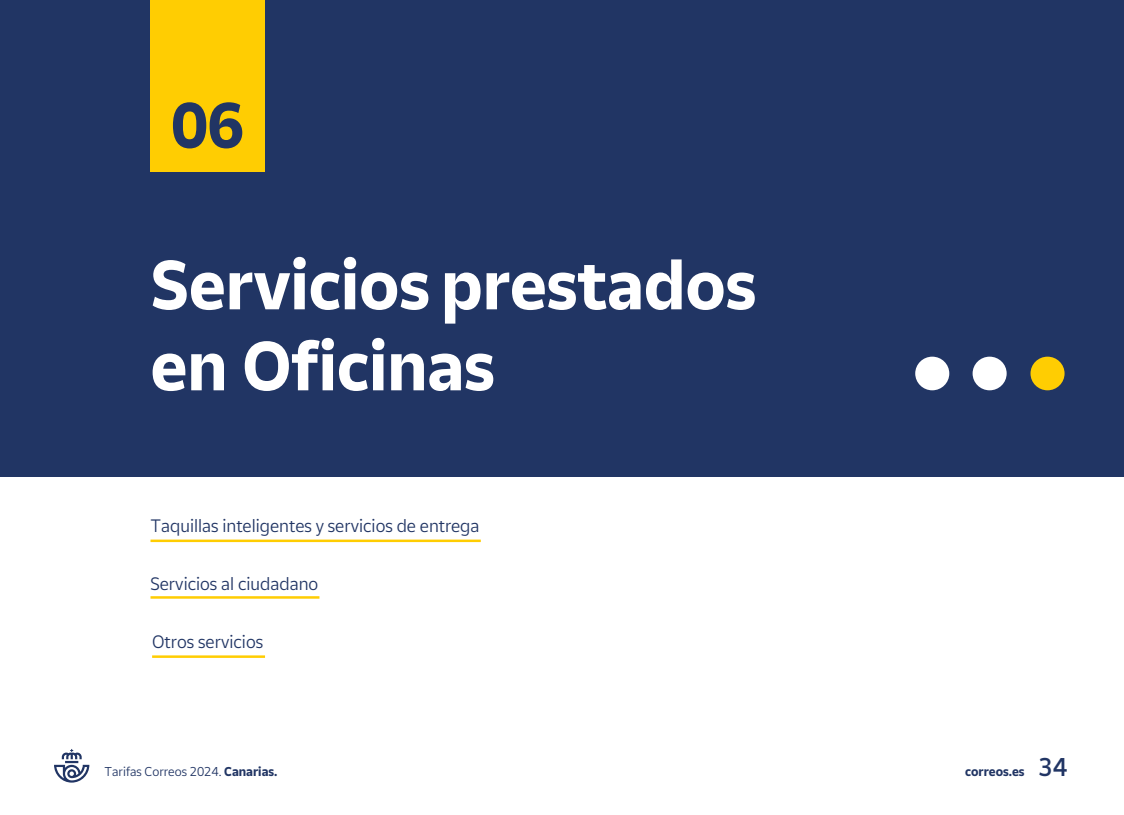
<style>
.page{position:relative;width:1124px;height:815px;background:#fff}
.page>*{position:absolute;margin:0;border:0;box-sizing:border-box;transform-origin:0 0}
.t1{font:700 67.5px/81px "Cartero";color:#fff}
.t2{font:700 62.5px "Cartero";color:#213564}
.t3{font:300 17.5px "Cartero";color:#213564}
.t4{font:300 12.5px "Cartero";color:#213564}
.t5{font:700 12.5px "Cartero";color:#213564}
.s1{font-weight:700}
.s2{font-weight:400;font-size:25px}
</style>
<div class="page">
<div style="left:0;top:0;width:1123px;height:815px;background:#213564"></div>
<div style="left:0;top:477px;width:1123px;height:338px;background:#fff"></div>
<div style="left:150px;top:0;width:115px;height:172px;background:#ffcd02"></div>
<div style="left:915px;top:357px;width:34px;height:33px;background:#fff;border-radius:50%"></div>
<div style="left:1030px;top:357px;width:34px;height:33px;background:#ffcd02;border-radius:50%"></div>
<div style="left:972px;top:357px;width:34px;height:33px;background:#fff;border-radius:50%"></div>
<hr style="left:150px;top:540px;width:330px;height:2px;background:#ffcd02">
<hr style="left:150px;top:596px;width:169px;height:3px;background:#ffcd02">
<hr style="left:152px;top:655px;width:113px;height:3px;background:#ffcd02">
<svg style="left:54px;top:749px;width:35px;height:34px"></svg>
<h2 class="t2" style="left:171px;top:87px;width:74px">06</h2>
<h1 class="t1" style="left:150px;top:244px;width:607px">Servicios prestados en Oficinas</h1>
<p class="t3" style="left:150px;top:516px;width:330px">Taquillas inteligentes y servicios de entrega</p>
<p class="t3" style="left:150px;top:574px;width:169px">Servicios al ciudadano</p>
<p class="t3" style="left:152px;top:632px;width:112px">Otros servicios</p>
<p class="t4" style="left:105px;top:764px;width:174px">Tarifas Correos 2024. <span class="s1">Canarias.</span></p>
<p class="t5" style="left:965px;top:763px;width:104px">correos.es <span class="s2">34</span></p>
</div>
